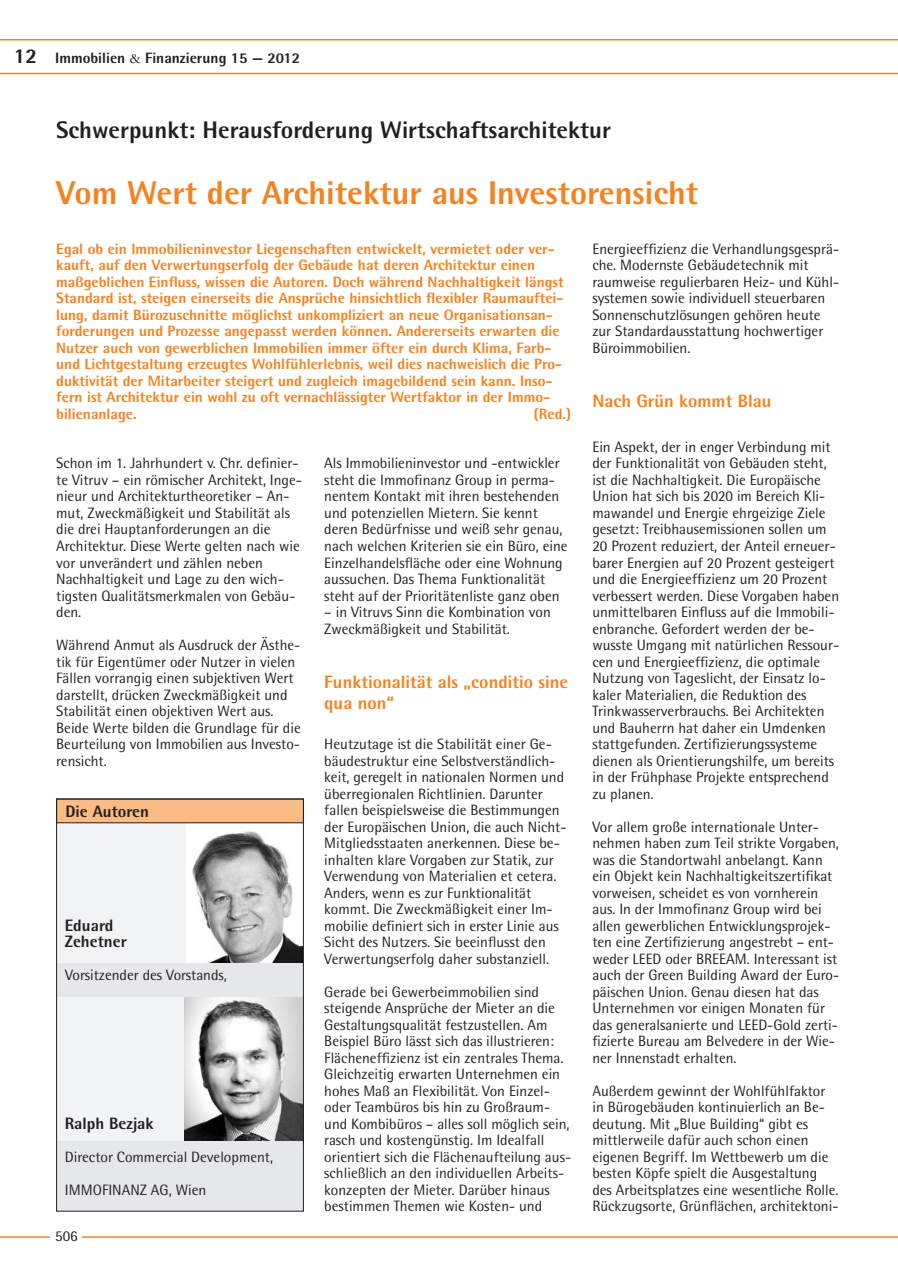
<style>
.page{position:relative;width:898px;height:1276px;background:#fff}
.page>*{position:absolute;margin:0;border:0;box-sizing:border-box;transform-origin:0 0}
.t1{font:800 33px "Rotis Semi Sans";color:#f58220}
.t2{font:800 24px "Rotis Semi Sans";color:#231f20}
.t3{font:800 18px/21px "Rotis Semi Sans";color:#f58220}
.t4{font:800 16.5px/16.5px "Rotis Semi Sans";color:#231f20}
.t5{font:15px/16.5px "Rotis Semi Sans";color:#231f20}
.t6{font:800 15px/16.5px "Rotis Semi Sans";color:#f58220}
.t7{font:800 15px "Rotis Semi Sans";color:#231f20}
.s1{font-size:21px}
.s2{font-family:"Garamond";font-weight:400}
</style>
<div class="page">
<hr style="left:0;top:1236px;width:897px;height:1px;background:#f58220">
<div style="left:50px;top:1221px;width:32px;height:30px;background:#fff"></div>
<div style="left:57px;top:805px;width:245px;height:394px;background:#f2f3f4"></div>
<img style="left:184px;top:996px;width:118px;height:145px">
<img style="left:187px;top:823px;width:115px;height:140px">
<div style="left:57px;top:963px;width:245px;height:33px;background:#e6e7e9"></div>
<div style="left:56px;top:1141px;width:246px;height:70px;background:#e6e7e9"></div>
<div style="left:57px;top:799px;width:246px;height:23px;background:#fbbb85"></div>
<div style="left:56px;top:798px;width:248px;height:413px;border:1px solid #231f20"></div>
<svg style="left:0;top:39px;width:897px;height:35px"></svg>
<p class="t7" style="left:14px;top:49px;width:288px"><span class="s1">12</span> Immobilien <span class="s2">&amp;</span> Finanzierung 15 — 2012</p>
<h2 class="t2" style="left:56px;top:115px;width:556px">Schwerpunkt: Herausforderung Wirtschaftsarchitektur</h2>
<h1 class="t1" style="left:56px;top:172px;width:643px">Vom Wert der Architektur aus Investorensicht</h1>
<p class="t6" style="left:56px;top:240px;width:509px">Egal ob ein Immobilieninvestor Liegenschaften entwickelt, vermietet oder ver&shy;kauft, auf den Verwertungserfolg der Gebäude hat deren Architektur einen maßgeblichen Einfluss, wissen die Autoren. Doch während Nachhaltigkeit längst Standard ist, steigen einerseits die Ansprüche hinsichtlich flexibler Raumauftei&shy;lung, damit Bürozuschnitte möglichst unkompliziert an neue Organisationsan&shy;forderungen und Prozesse angepasst werden können. Andererseits erwarten die Nutzer auch von gewerblichen Immobilien immer öfter ein durch Klima, Farb&shy;und Lichtgestaltung erzeugtes Wohlfühlerlebnis, weil dies nachweislich die Pro&shy;duktivität der Mitarbeiter steigert und zugleich imagebildend sein kann. Inso&shy;fern ist Architektur ein wohl zu oft vernachlässigter Wertfaktor in der Immo&shy;bilienanlage.</p>
<p class="t6" style="left:533px;top:405px;width:39px">(Red.)</p>
<p class="t5" style="left:56px;top:455px;width:247px">Schon im 1. Jahrhundert v. Chr. definier&shy;te Vitruv – ein römischer Architekt, Inge&shy;nieur und Architekturtheoretiker – An&shy;mut, Zweckmäßigkeit und Stabilität als die drei Hauptanforderungen an die Architektur. Diese Werte gelten nach wie vor unverändert und zählen neben Nachhaltigkeit und Lage zu den wich&shy;tigsten Qualitätsmerkmalen von Gebäu&shy;den.</p>
<p class="t5" style="left:56px;top:636px;width:246px">Während Anmut als Ausdruck der Ästhe&shy;tik für Eigentümer oder Nutzer in vielen Fällen vorrangig einen subjektiven Wert darstellt, drücken Zweckmäßigkeit und Stabilität einen objektiven Wert aus.<br>Beide Werte bilden die Grundlage für die Beurteilung von Immobilien aus Investo&shy;rensicht.</p>
<p class="t4" style="left:65px;top:802px;width:85px">Die Autoren</p>
<p class="t4" style="left:65px;top:916px;width:64px">Eduard<br>Zehetner</p>
<p class="t5" style="left:65px;top:966px;width:163px">Vorsitzender des Vorstands,</p>
<p class="t4" style="left:65px;top:1114px;width:91px">Ralph Bezjak</p>
<p class="t5" style="left:65px;top:1148px;width:210px">Director Commercial Development,</p>
<p class="t5" style="left:65px;top:1181px;width:143px">IMMOFINANZ AG, Wien</p>
<p class="t5" style="left:55px;top:1227px;width:24px">506</p>
<p class="t5" style="left:56px;top:1230px;width:22px">xxx</p>
<p class="t5" style="left:324px;top:455px;width:245px">Als Immobilieninvestor und -entwickler steht die Immofinanz Group in perma&shy;nentem Kontakt mit ihren bestehenden und potenziellen Mietern. Sie kennt deren Bedürfnisse und weiß sehr genau, nach welchen Kriterien sie ein Büro, eine Einzelhandelsfläche oder eine Wohnung aussuchen. Das Thema Funktionalität steht auf der Prioritätenliste ganz oben</p>
<p class="t5" style="left:324px;top:603px;width:228px">– in Vitruvs Sinn die Kombination von<br>Zweckmäßigkeit und Stabilität.</p>
<p class="t3" style="left:324px;top:670px;width:245px">Funktionalität als „conditio sine qua non“</p>
<p class="t5" style="left:324px;top:735px;width:243px">Heutzutage ist die Stabilität einer Ge&shy;bäudestruktur eine Selbstverständlich&shy;keit, geregelt in nationalen Normen und überregionalen Richtlinien. Darunter fallen beispielsweise die Bestimmungen der Europäischen Union, die auch Nicht-Mitgliedsstaaten anerkennen. Diese be&shy;inhalten klare Vorgaben zur Statik, zur Verwendung von Materialien et cetera.<br>Anders, wenn es zur Funktionalität kommt. Die Zweckmäßigkeit einer Im&shy;mobilie definiert sich in erster Linie aus Sicht des Nutzers. Sie beeinflusst den Verwertungserfolg daher substanziell.</p>
<p class="t5" style="left:324px;top:983px;width:248px">Gerade bei Gewerbeimmobilien sind steigende Ansprüche der Mieter an die Gestaltungsqualität festzustellen. Am Beispiel Büro lässt sich das illustrieren:<br>Flächeneffizienz ist ein zentrales Thema.<br>Gleichzeitig erwarten Unternehmen ein hohes Maß an Flexibilität. Von Einzel&shy;oder Teambüros bis hin zu Großraum&shy;und Kombibüros – alles soll möglich sein, rasch und kostengünstig. Im Idealfall orientiert sich die Flächenaufteilung aus&shy;schließlich an den individuellen Arbeits&shy;konzepten der Mieter. Darüber hinaus bestimmen Themen wie Kosten- und</p>
<p class="t5" style="left:592px;top:240px;width:248px">Energieeffizienz die Verhandlungsgesprä&shy;che. Modernste Gebäudetechnik mit raumweise regulierbaren Heiz- und Kühl&shy;systemen sowie individuell steuerbaren Sonnenschutzlösungen gehören heute zur Standardausstattung hochwertiger Büroimmobilien.</p>
<p class="t3" style="left:592px;top:390px;width:180px">Nach Grün kommt Blau</p>
<p class="t5" style="left:592px;top:438px;width:248px">Ein Aspekt, der in enger Verbindung mit der Funktionalität von Gebäuden steht, ist die Nachhaltigkeit. Die Europäische Union hat sich bis 2020 im Bereich Kli&shy;mawandel und Energie ehrgeizige Ziele gesetzt: Treibhausemissionen sollen um 20 Prozent reduziert, der Anteil erneuer&shy;barer Energien auf 20 Prozent gesteigert und die Energieeffizienz um 20 Prozent verbessert werden. Diese Vorgaben haben unmittelbaren Einfluss auf die Immobili&shy;enbranche. Gefordert werden der be&shy;wusste Umgang mit natürlichen Ressour&shy;cen und Energieeffizienz, die optimale Nutzung von Tageslicht, der Einsatz lo&shy;kaler Materialien, die Reduktion des Trinkwasserverbrauchs. Bei Architekten und Bauherrn hat daher ein Umdenken stattgefunden. Zertifizierungssysteme dienen als Orientierungshilfe, um bereits in der Frühphase Projekte entsprechend zu planen.</p>
<p class="t5" style="left:592px;top:818px;width:248px">Vor allem große internationale Unter&shy;nehmen haben zum Teil strikte Vorgaben, was die Standortwahl anbelangt. Kann ein Objekt kein Nachhaltigkeitszertifikat vorweisen, scheidet es von vornherein aus. In der Immofinanz Group wird bei allen gewerblichen Entwicklungsprojek&shy;ten eine Zertifizierung angestrebt – ent&shy;weder LEED oder BREEAM. Interessant ist auch der Green Building Award der Euro&shy;päischen Union. Genau diesen hat das Unternehmen vor einigen Monaten für das generalsanierte und LEED-Gold zerti&shy;fizierte Bureau am Belvedere in der Wie&shy;ner Innenstadt erhalten.</p>
<p class="t5" style="left:592px;top:1082px;width:248px">Außerdem gewinnt der Wohlfühlfaktor in Bürogebäuden kontinuierlich an Be&shy;deutung. Mit „Blue Building“ gibt es mittlerweile dafür auch schon einen eigenen Begriff. Im Wettbewerb um die besten Köpfe spielt die Ausgestaltung des Arbeitsplatzes eine wesentliche Rolle.<br>Rückzugsorte, Grünflächen, architektoni-</p>
</div>
